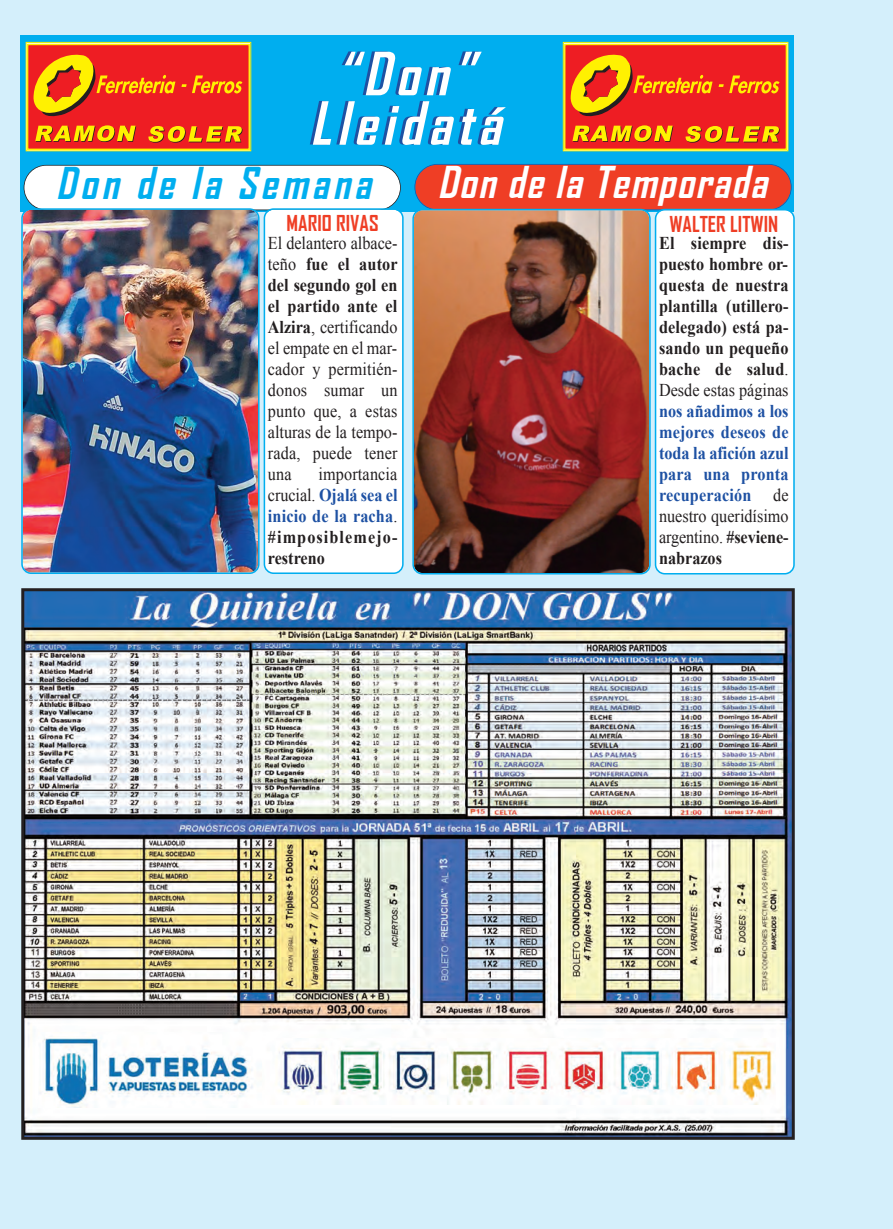
<style>
.page{position:relative;width:893px;height:1229px;background:#d4effb}
.page>*{position:absolute;margin:0;border:0;box-sizing:border-box;transform-origin:0 0}
.t1{font:italic 700 57px/49.5px "Agency FB";color:#fff;text-align:center}
.t2{font:italic 700 42px "Agency FB";color:#fff}
.t3{font:italic 700 42px "Agency FB";color:#00aeef}
.t4{font:700 21px "Agency FB";color:#ef3e25}
.t5{font:700 18px/21px "Times New Roman";letter-spacing:.01em;color:#1e51a3;text-align:justify;scale:.9 1}
.t6{font:18px/21px "Times New Roman";letter-spacing:.01em;color:#231f20;text-align:justify;scale:.9 1}
.t7{font:700 18px/21px "Times New Roman";letter-spacing:.01em;color:#231f20;text-align:justify;scale:.9 1}
.s1{font-weight:700}
.s2{font-weight:400}
.s3{font-weight:400;color:#231f20}
.s4{color:#231f20}
</style>
<div class="page">
<div style="left:20px;top:36px;width:774px;height:176px;background:#00aeef"></div>
<div style="left:27px;top:44px;width:223px;height:106px;background:#ee1d23;border:1px solid #fff101"></div>
<svg style="left:33px;top:54px;width:210px;height:89px"></svg>
<div style="left:26px;top:42px;width:225px;height:109px;border:1px solid #fff101"></div>
<div style="left:564px;top:44px;width:223px;height:106px;background:#ee1d23;border:1px solid #fff101"></div>
<svg style="left:570px;top:54px;width:210px;height:89px"></svg>
<div style="left:563px;top:42px;width:225px;height:109px;border:1px solid #fff101"></div>
<div style="left:24px;top:165px;width:376px;height:45px;background:#fff;border-radius:22px"></div>
<div style="left:24px;top:165px;width:377px;height:45px;border:2px solid #231f20;border-radius:23px"></div>
<div style="left:415px;top:165px;width:376px;height:45px;background:#ef3e25;border-radius:22px"></div>
<div style="left:414px;top:164px;width:378px;height:46px;border:2px solid #1e51a3;border-radius:23px"></div>
<img style="left:21px;top:208px;width:239px;height:366px">
<div style="left:264px;top:208px;width:140px;height:366px;background:#fff"></div>
<img style="left:412px;top:209px;width:239px;height:365px">
<div style="left:655px;top:209px;width:140px;height:365px;background:#fff"></div>
<img style="left:25px;top:592px;width:766px;height:544px">
<div style="left:21px;top:588px;width:774px;height:552px;border:3px solid #231f20"></div>
<img style="left:263px;top:1039px;width:513px;height:65px">
<img style="left:38px;top:1033px;width:224px;height:74px">
<h1 class="t1" style="left:310px;top:48px;width:206px">“Don”<br>Lleidatá</h1>
<h2 class="t3" style="left:56px;top:158px;width:327px">Don de la Semana</h2>
<h2 class="t2" style="left:438px;top:156px;width:341px">Don de la Temporada</h2>
<p class="t4" style="left:287px;top:210px;width:94px">MARIO RIVAS</p>
<p class="t6" style="left:268px;top:232px;width:146px">El delantero albace&shy;teño <span class="s1">fue el autor del segundo gol en el partido ante el Alzira</span>, certificando el empate en el mar&shy;cador y permitién&shy;donos sumar un punto que, a estas alturas de la tempo&shy;rada, puede tener una</p>
<p class="t4" style="left:669px;top:211px;width:110px">WALTER LITWIN</p>
<p class="t7" style="left:659px;top:232px;width:145px">El siempre dis&shy;puesto hombre or&shy;questa de nuestra plantilla (utillero&shy;delegado) está pa&shy;sando un pequeño bache de salud<span class="s2">.<br>Desde estas páginas</span></p>
<p class="t5" style="left:659px;top:400px;width:145px">nos añadimos a los mejores deseos de toda la afición azul para una pronta recuperación <span class="s3">de nuestro queridísimo argentino.</span> <span class="s4">#seviene&shy;nabrazos</span></p>
<p class="t5" style="left:268px;top:463px;width:145px;text-indent:51px"><span class="s3">importancia crucial.</span> Ojalá sea el inicio de la racha<span class="s3">. </span><span class="s4">#imposiblemejo&shy;restreno</span></p>
</div>
